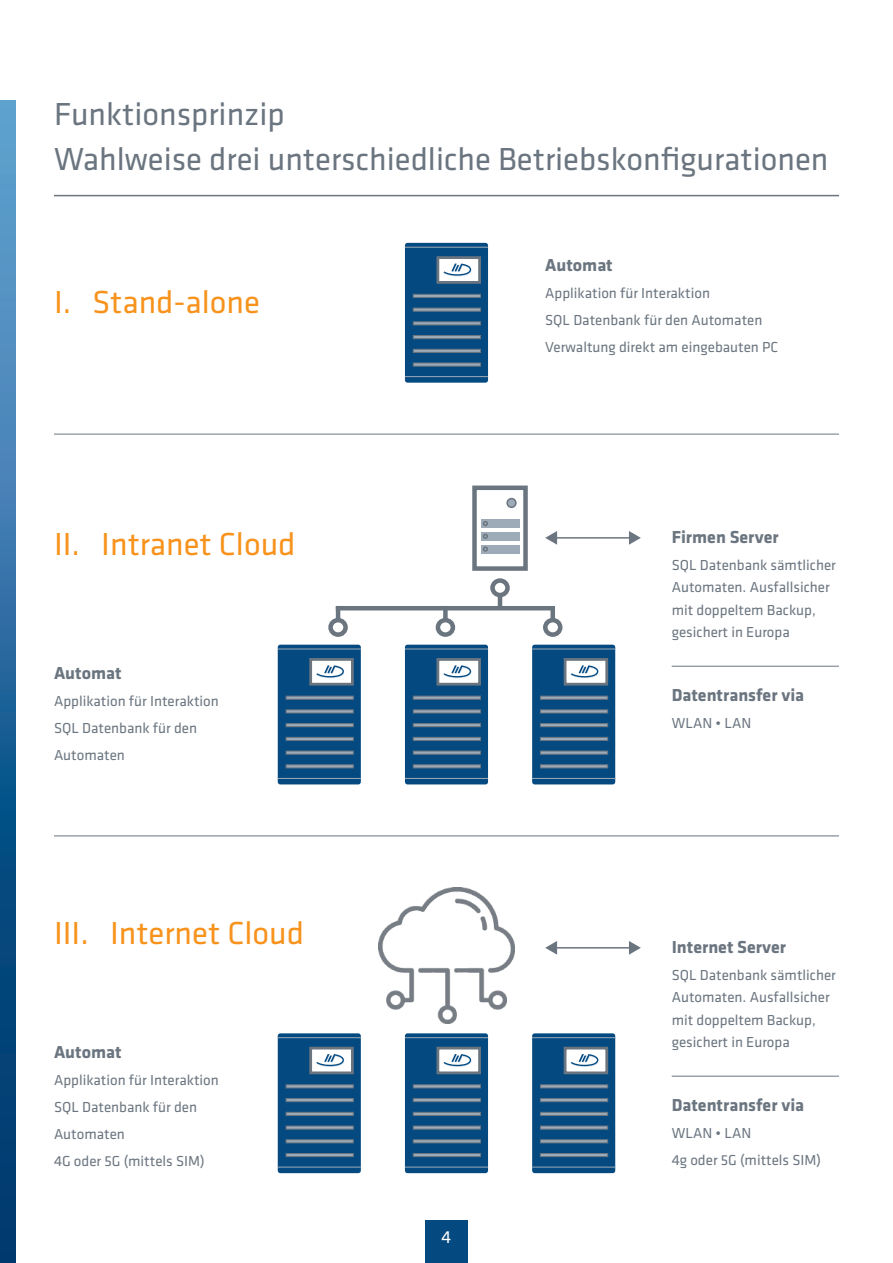
<style>
.page{position:relative;width:893px;height:1263px;background:#fff}
.page>*{position:absolute;margin:0;border:0;box-sizing:border-box;transform-origin:0 0}
.t1{font:33px/45px "Klavika";color:#6b7580}
.t2{font:33px "Klavika";color:#f7931d}
.t3{font:700 18px "Klavika";color:#6b7580}
.t4{font:18px "Klavika";color:#fff}
.t5{font:15px/27px "Klavika";color:#6b7580}
</style>
<div class="page">
<div style="left:425px;top:1220px;width:43px;height:43px;background:#044a80"></div>
<svg style="left:0;top:101px;width:15px;height:1162px;background:#28689c"></svg>
<hr style="left:54px;top:195px;width:785px;height:1px;background:#6b7580">
<img style="left:379px;top:887px;width:135px;height:136px">
<div style="left:278px;top:1033px;width:83px;height:140px;background:#044a80;border-radius:3px"></div>
<svg style="left:286px;top:1153px;width:68px;height:4px"></svg>
<svg style="left:286px;top:1084px;width:68px;height:4px"></svg>
<svg style="left:286px;top:1098px;width:68px;height:4px"></svg>
<svg style="left:286px;top:1112px;width:68px;height:4px"></svg>
<svg style="left:286px;top:1125px;width:68px;height:4px"></svg>
<svg style="left:286px;top:1139px;width:68px;height:4px"></svg>
<hr style="left:278px;top:1037px;width:83px;height:1px;background:#9daab8">
<hr style="left:278px;top:1167px;width:83px;height:1px;background:#9daab8">
<div style="left:309px;top:1047px;width:45px;height:27px;background:#fff;border:3px solid #6b7580"></div>
<svg style="left:316px;top:1054px;width:28px;height:13px"></svg>
<div style="left:405px;top:1033px;width:83px;height:140px;background:#044a80;border-radius:3px"></div>
<svg style="left:413px;top:1153px;width:68px;height:4px"></svg>
<svg style="left:413px;top:1084px;width:68px;height:4px"></svg>
<svg style="left:413px;top:1098px;width:68px;height:4px"></svg>
<svg style="left:413px;top:1112px;width:68px;height:4px"></svg>
<svg style="left:413px;top:1125px;width:68px;height:4px"></svg>
<svg style="left:413px;top:1139px;width:68px;height:4px"></svg>
<hr style="left:405px;top:1037px;width:83px;height:1px;background:#9daab8">
<hr style="left:405px;top:1167px;width:83px;height:1px;background:#9daab8">
<div style="left:436px;top:1047px;width:45px;height:27px;background:#fff;border:3px solid #6b7580"></div>
<svg style="left:443px;top:1054px;width:28px;height:13px"></svg>
<div style="left:532px;top:1033px;width:83px;height:140px;background:#044a80;border-radius:3px"></div>
<svg style="left:540px;top:1153px;width:68px;height:4px"></svg>
<svg style="left:540px;top:1084px;width:68px;height:4px"></svg>
<svg style="left:540px;top:1098px;width:68px;height:4px"></svg>
<svg style="left:540px;top:1112px;width:68px;height:4px"></svg>
<svg style="left:540px;top:1125px;width:68px;height:4px"></svg>
<svg style="left:540px;top:1139px;width:68px;height:4px"></svg>
<hr style="left:532px;top:1037px;width:83px;height:1px;background:#9daab8">
<hr style="left:532px;top:1167px;width:83px;height:1px;background:#9daab8">
<div style="left:564px;top:1047px;width:44px;height:27px;background:#fff;border:3px solid #6b7580"></div>
<svg style="left:571px;top:1054px;width:28px;height:13px"></svg>
<hr style="left:672px;top:1076px;width:167px;height:1px;background:#6b7580">
<hr style="left:553px;top:947px;width:80px;height:1px;background:#6b7580">
<svg style="left:545px;top:941px;width:12px;height:14px"></svg>
<svg style="left:629px;top:941px;width:12px;height:14px"></svg>
<hr style="left:54px;top:434px;width:785px;height:1px;background:#6b7580">
<div style="left:278px;top:645px;width:83px;height:139px;background:#044a80;border-radius:3px"></div>
<svg style="left:286px;top:764px;width:68px;height:4px"></svg>
<svg style="left:286px;top:696px;width:68px;height:4px"></svg>
<svg style="left:286px;top:709px;width:68px;height:4px"></svg>
<svg style="left:286px;top:723px;width:68px;height:4px"></svg>
<svg style="left:286px;top:737px;width:68px;height:4px"></svg>
<svg style="left:286px;top:751px;width:68px;height:4px"></svg>
<hr style="left:278px;top:648px;width:83px;height:1px;background:#9daab8">
<hr style="left:278px;top:778px;width:83px;height:1px;background:#9daab8">
<div style="left:309px;top:658px;width:45px;height:27px;background:#fff;border:3px solid #6b7580"></div>
<svg style="left:316px;top:665px;width:28px;height:13px"></svg>
<div style="left:405px;top:645px;width:83px;height:139px;background:#044a80;border-radius:3px"></div>
<svg style="left:413px;top:764px;width:68px;height:4px"></svg>
<svg style="left:413px;top:696px;width:68px;height:4px"></svg>
<svg style="left:413px;top:709px;width:68px;height:4px"></svg>
<svg style="left:413px;top:723px;width:68px;height:4px"></svg>
<svg style="left:413px;top:737px;width:68px;height:4px"></svg>
<svg style="left:413px;top:751px;width:68px;height:4px"></svg>
<hr style="left:405px;top:648px;width:83px;height:1px;background:#9daab8">
<hr style="left:405px;top:778px;width:83px;height:1px;background:#9daab8">
<div style="left:436px;top:658px;width:45px;height:27px;background:#fff;border:3px solid #6b7580"></div>
<svg style="left:443px;top:665px;width:28px;height:13px"></svg>
<div style="left:532px;top:645px;width:83px;height:139px;background:#044a80;border-radius:3px"></div>
<svg style="left:540px;top:764px;width:68px;height:4px"></svg>
<svg style="left:540px;top:696px;width:68px;height:4px"></svg>
<svg style="left:540px;top:709px;width:68px;height:4px"></svg>
<svg style="left:540px;top:723px;width:68px;height:4px"></svg>
<svg style="left:540px;top:737px;width:68px;height:4px"></svg>
<svg style="left:540px;top:751px;width:68px;height:4px"></svg>
<hr style="left:532px;top:648px;width:83px;height:1px;background:#9daab8">
<hr style="left:532px;top:778px;width:83px;height:1px;background:#9daab8">
<div style="left:564px;top:658px;width:44px;height:27px;background:#fff;border:3px solid #6b7580"></div>
<svg style="left:571px;top:665px;width:28px;height:13px"></svg>
<hr style="left:672px;top:666px;width:167px;height:1px;background:#6b7580">
<hr style="left:553px;top:537px;width:80px;height:2px;background:#6b7580">
<svg style="left:545px;top:531px;width:12px;height:14px"></svg>
<svg style="left:629px;top:531px;width:12px;height:14px"></svg>
<div style="left:328px;top:618px;width:20px;height:19px;border:4px solid #6b7580;border-radius:50%"></div>
<div style="left:543px;top:618px;width:19px;height:19px;border:4px solid #6b7580;border-radius:50%"></div>
<div style="left:436px;top:618px;width:19px;height:19px;border:4px solid #6b7580;border-radius:50%"></div>
<hr style="left:336px;top:606px;width:4px;height:14px;background:#6b7580">
<div style="left:443px;top:606px;width:5px;height:14px;background:#6b7580"></div>
<div style="left:550px;top:606px;width:5px;height:14px;background:#6b7580"></div>
<hr style="left:336px;top:606px;width:219px;height:4px;background:#6b7580">
<hr style="left:498px;top:593px;width:4px;height:14px;background:#6b7580">
<div style="left:472px;top:485px;width:56px;height:86px;border:4px solid #6b7580"></div>
<div style="left:481px;top:519px;width:38px;height:9px;background:#9daab8"></div>
<div style="left:481px;top:532px;width:38px;height:8px;background:#9daab8"></div>
<div style="left:481px;top:545px;width:38px;height:8px;background:#9daab8"></div>
<div style="left:507px;top:499px;width:9px;height:8px;background:#9daab8;border-radius:50%"></div>
<div style="left:506px;top:498px;width:11px;height:10px;border:2px solid #6b7580;border-radius:50%"></div>
<svg style="left:483px;top:521px;width:5px;height:5px"></svg>
<svg style="left:483px;top:534px;width:5px;height:5px"></svg>
<svg style="left:483px;top:546px;width:5px;height:6px"></svg>
<div style="left:490px;top:578px;width:20px;height:19px;border:4px solid #6b7580;border-radius:50%"></div>
<hr style="left:54px;top:835px;width:785px;height:1px;background:#6b7580">
<div style="left:405px;top:243px;width:83px;height:140px;background:#044a80;border-radius:3px"></div>
<svg style="left:413px;top:362px;width:68px;height:5px"></svg>
<svg style="left:413px;top:294px;width:68px;height:4px"></svg>
<svg style="left:413px;top:308px;width:68px;height:4px"></svg>
<svg style="left:413px;top:321px;width:68px;height:4px"></svg>
<svg style="left:413px;top:335px;width:68px;height:4px"></svg>
<svg style="left:413px;top:349px;width:68px;height:4px"></svg>
<hr style="left:405px;top:247px;width:83px;height:1px;background:#9daab8">
<hr style="left:405px;top:376px;width:83px;height:1px;background:#9daab8">
<div style="left:436px;top:256px;width:45px;height:28px;background:#fff;border:3px solid #6b7580"></div>
<svg style="left:443px;top:264px;width:28px;height:12px"></svg>
<h1 class="t1" style="left:54px;top:93px;width:776px">Funktionsprinzip<br>Wahlweise drei unterschiedliche Betriebskonfigurationen</h1>
<h1 class="t2" style="left:54px;top:284px;width:208px">I. Stand-alone</h1>
<p class="t3" style="left:545px;top:255px;width:69px">Automat</p>
<p class="t5" style="left:545px;top:280px;width:235px">Applikation für Interaktion<br>SQL Datenbank für den Automaten<br>Verwaltung direkt am eingebauten PC</p>
<h1 class="t2" style="left:54px;top:526px;width:243px">II. Intranet Cloud</h1>
<p class="t3" style="left:672px;top:527px;width:108px">Firmen Server</p>
<p class="t5" style="left:672px;top:554px;width:166px;line-height:22.5px">SQL Datenbank sämtlicher<br>Automaten. Ausfallsicher mit doppeltem Backup, gesichert in Europa</p>
<p class="t3" style="left:54px;top:663px;width:69px">Automat</p>
<p class="t5" style="left:54px;top:688px;width:166px">Applikation für Interaktion<br>SQL Datenbank für den<br>Automaten</p>
<h1 class="t2" style="left:54px;top:915px;width:252px">III. Internet Cloud</h1>
<p class="t3" style="left:54px;top:1042px;width:69px">Automat</p>
<p class="t5" style="left:54px;top:1067px;width:166px">Applikation für Interaktion<br>SQL Datenbank für den<br>Automaten<br>4G oder 5G (mittels SIM)</p>
<p class="t4" style="left:442px;top:1227px;width:11px">4</p>
<p class="t3" style="left:672px;top:685px;width:134px">Datentransfer via</p>
<p class="t5" style="left:672px;top:710px;width:81px">WLAN • LAN</p>
<p class="t3" style="left:672px;top:937px;width:116px">Internet Server</p>
<p class="t5" style="left:672px;top:964px;width:166px;line-height:22.5px">SQL Datenbank sämtlicher<br>Automaten. Ausfallsicher mit doppeltem Backup, gesichert in Europa</p>
<p class="t3" style="left:672px;top:1095px;width:134px">Datentransfer via</p>
<p class="t5" style="left:672px;top:1120px;width:151px">WLAN • LAN<br>4g oder 5G (mittels SIM)</p>
</div>
